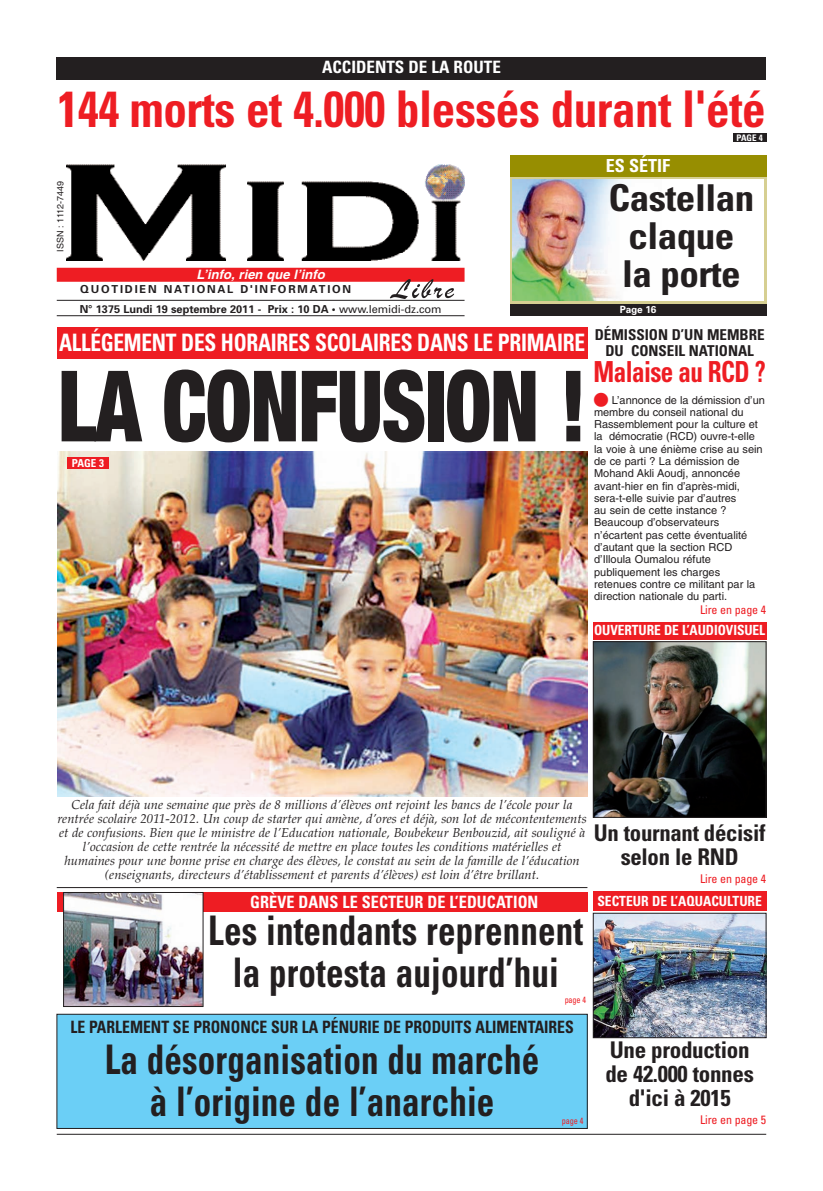
<style>
.page{position:relative;width:823px;height:1191px;background:#fff}
.page>*{position:absolute;margin:0;border:0;box-sizing:border-box;transform-origin:0 0}
.t1{font:900 condensed 98.6px "Helvetica Neue";letter-spacing:-.015em;color:#231f20;scale:.84 1}
.t2{font:700 condensed 50.6px "Univers";letter-spacing:-.01em;color:#ee1d23;scale:.93 1}
.t3{font:700 condensed 40.8px/42px "Univers";letter-spacing:.005em;color:#231f20;text-align:center;scale:.86 1}
.t4{font:700 condensed 37px/38px "Univers";letter-spacing:-.015em;color:#231f20;text-align:center;scale:1.06 1}
.t5{font:700 condensed 29px "Univers";letter-spacing:-.02em;color:#ee1d23;scale:.86 1}
.t6{font:700 condensed 24px "Univers";letter-spacing:-.015em;color:#fff;scale:.89 1}
.t7{font:700 condensed 23px/24px "Univers";letter-spacing:-.015em;color:#231f20;text-align:center}
.t8{font:700 condensed 18px "Univers";color:#fff}
.t9{font:700 condensed 17px "Univers";color:#231f20;scale:.92 1}
.t10{font:700 condensed 17px "Univers";letter-spacing:.005em;color:#fff;scale:.95 1}
.t11{font:700 condensed 17px "Univers";letter-spacing:.005em;color:#fff}
.t12{font:700 condensed 15px/16px "Univers";color:#231f20;text-align:center}
.t13{font:700 condensed 14px "Univers";letter-spacing:-.005em;color:#fff;scale:.96 1}
.t14{font:700 condensed 14px "Univers";letter-spacing:-.005em;color:#fff}
.t15{font:italic 13px/14px "Palatino";color:#231f20;text-align:center}
.t16{font:italic 700 13px "Helvetica";color:#fff}
.t17{font:condensed 12px "Univers";letter-spacing:-.015em;color:#ee1d23}
.t18{font:11px/12.3px "Helvetica";color:#231f20}
.t19{font:700 11px "Univers";letter-spacing:-.005em;color:#231f20}
.t20{font:700 11px "Univers";letter-spacing:.165em;color:#231f20}
.t21{font:700 condensed 11px "Univers";color:#fff}
.t22{font:700 10px "Univers";letter-spacing:-.015em;color:#fff}
.t23{font:9px "Helvetica";color:#231f20}
.t24{font:condensed 9px "Univers";letter-spacing:-.015em;color:#ee1d23;scale:.91 1}
.t25{font:700 condensed 9px "Univers";color:#fff}
.s1{font-weight:400}
.s2{color:#ee1d23}
</style>
<div class="page">
<div style="left:57px;top:892px;width:530px;height:19px;background:#ee1d23"></div>
<img style="left:66px;top:164px;width:398px;height:89px">
<img style="left:66px;top:253px;width:395px;height:8px">
<hr style="left:57px;top:315px;width:407px;height:1px;background:#231f20">
<hr style="left:57px;top:300px;width:407px;height:1px;background:#231f20">
<svg style="left:510px;top:176px;width:255px;height:128px;background:#d0c986"></svg>
<div style="left:57px;top:268px;width:407px;height:14px;background:#ee1d23"></div>
<svg style="left:389px;top:279px;width:65px;height:20px"></svg>
<div style="left:509px;top:155px;width:256px;height:21px;background:#978e01"></div>
<div style="left:509px;top:304px;width:256px;height:12px;background:#231f20"></div>
<div style="left:57px;top:327px;width:530px;height:32px;background:#ee1d23"></div>
<img style="left:57px;top:452px;width:529px;height:344px">
<div style="left:592px;top:891px;width:173px;height:20px;background:#ee1d23"></div>
<div style="left:592px;top:621px;width:173px;height:18px;background:#ee1d23"></div>
<img style="left:594px;top:643px;width:169px;height:172px">
<div style="left:592px;top:641px;width:173px;height:176px;border:1px solid #231f20"></div>
<img style="left:594px;top:915px;width:169px;height:120px">
<div style="left:592px;top:913px;width:173px;height:124px;border:1px solid #231f20"></div>
<div style="left:57px;top:1014px;width:530px;height:114px;background:#6bcff6"></div>
<div style="left:57px;top:1014px;width:530px;height:114px;border:1px solid #231f20"></div>
<hr style="left:57px;top:1133px;width:708px;height:1px;background:#231f20">
<div style="left:57px;top:57px;width:708px;height:22px;background:#231f20"></div>
<div style="left:732px;top:133px;width:33px;height:9px;background:#231f20"></div>
<div style="left:67px;top:457px;width:41px;height:12px;background:#ee1d23"></div>
<div style="left:512px;top:179px;width:251px;height:122px;background:#fff"></div>
<img style="left:512px;top:179px;width:109px;height:122px">
<hr style="left:57px;top:887px;width:530px;height:1px;background:#231f20">
<img style="left:65px;top:894px;width:136px;height:110px">
<div style="left:63px;top:892px;width:140px;height:114px;border:1px solid #231f20"></div>
<h3 class="t11" style="left:322px;top:61px;width:180px">ACCIDENTS DE LA ROUTE</h3>
<h2 class="t2" style="left:57px;top:91px;width:762px">144 morts et 4.000 blessés durant l'été</h2>
<p class="t23" style="left:57px;top:252px;width:72px;rotate:-90deg">ISSN : 1112-7449</p>
<p class="t16" style="left:196px;top:269px;width:129px">L’info, rien que l’info</p>
<p class="t20" style="left:80px;top:285px;width:272px">QUOTIDIEN NATIONAL D'INFORMATION</p>
<p class="t19" style="left:80px;top:305px;width:363px">N° 1375 Lundi 19 septembre 2011 - Prix : 10 DA • <span class="s1">www.lemidi-dz.com</span></p>
<h3 class="t6" style="left:59px;top:334px;width:592px">ALLÉGEMENT DES HORAIRES SCOLAIRES DANS LE PRIMAIRE</h3>
<h1 class="t1" style="left:58px;top:345px;width:630px">LA CONFUSION !</h1>
<p class="t21" style="left:72px;top:459px;width:34px">PAGE 3</p>
<h3 class="t8" style="left:605px;top:159px;width:66px">ES SÉTIF</h3>
<p class="t25" style="left:736px;top:134px;width:28px">PAGE 4</p>
<h3 class="t4" style="left:608px;top:182px;width:139px">Castellan claque<br>la porte</h3>
<p class="t22" style="left:619px;top:305px;width:38px">Page 16</p>
<p class="t12" style="left:594px;top:328px;width:171px">DÉMISSION D’UN MEMBRE<br>DU CONSEIL NATIONAL</p>
<h3 class="t5" style="left:593px;top:361px;width:202px">Malaise au RCD ?</h3>
<p class="t18" style="left:593px;top:394px;width:172px"><span class="s2">■</span> L’annonce de la démission d’un membre du conseil national du<br>Rassemblement pour la culture et la démocratie (RCD) ouvre-t-elle la voie à une énième crise au sein de ce parti ? La démission de<br>Mohand Akli Aoudj, annoncée avant-hier en fin d’après-midi, sera-t-elle suivie par d’autres<br>au sein de cette instance ?<br>Beaucoup d’observateurs n’écartent pas cette éventualité d’autant que la section RCD d’Illoula Oumalou réfute publiquement les charges retenues contre ce militant par la direction nationale du parti.</p>
<p class="t17" style="left:699px;top:605px;width:68px">Lire en page 4</p>
<p class="t13" style="left:593px;top:625px;width:180px">OUVERTURE DE L’AUDIOVISUEL</p>
<p class="t15" style="left:57px;top:797px;width:530px">Cela fait déjà une semaine que près de 8 millions d’élèves ont rejoint les bancs de l’école pour la rentrée scolaire 2011-2012. Un coup de starter qui amène, d’ores et déjà, son lot de mécontentements et de confusions. Bien que le ministre de l’Education nationale, Boubekeur Benbouzid, ait souligné à l’occasion de cette rentrée la nécessité de mettre en place toutes les conditions matérielles et humaines pour une bonne prise en charge des élèves, le constat au sein de la famille de l’éducation (enseignants, directeurs d’établissement et parents d’élèves) est loin d’être brillant.</p>
<h3 class="t10" style="left:250px;top:896px;width:305px">GRÈVE DANS LE SECTEUR DE L’EDUCATION</h3>
<h3 class="t3" style="left:208px;top:913px;width:437px">Les intendants reprennent la protesta aujourd’hui</h3>
<p class="t24" style="left:564px;top:996px;width:25px">page 4</p>
<h3 class="t9" style="left:70px;top:1020px;width:548px">LE PARLEMENT SE PRONONCE SUR LA PÉNURIE DE PRODUITS ALIMENTAIRES</h3>
<h3 class="t3" style="left:105px;top:1042px;width:506px">La désorganisation du marché à l’origine de l’anarchie</h3>
<p class="t24" style="left:561px;top:1117px;width:25px">page 4</p>
<h3 class="t7" style="left:593px;top:822px;width:173px">Un tournant décisif selon le RND</h3>
<p class="t17" style="left:699px;top:874px;width:68px">Lire en page 4</p>
<p class="t14" style="left:597px;top:895px;width:166px">SECTEUR DE L’AQUACULTURE</p>
<h3 class="t7" style="left:605px;top:1039px;width:150px">Une production de 42.000 tonnes d'ici à 2015</h3>
<p class="t17" style="left:699px;top:1115px;width:68px">Lire en page 5</p>
</div>
